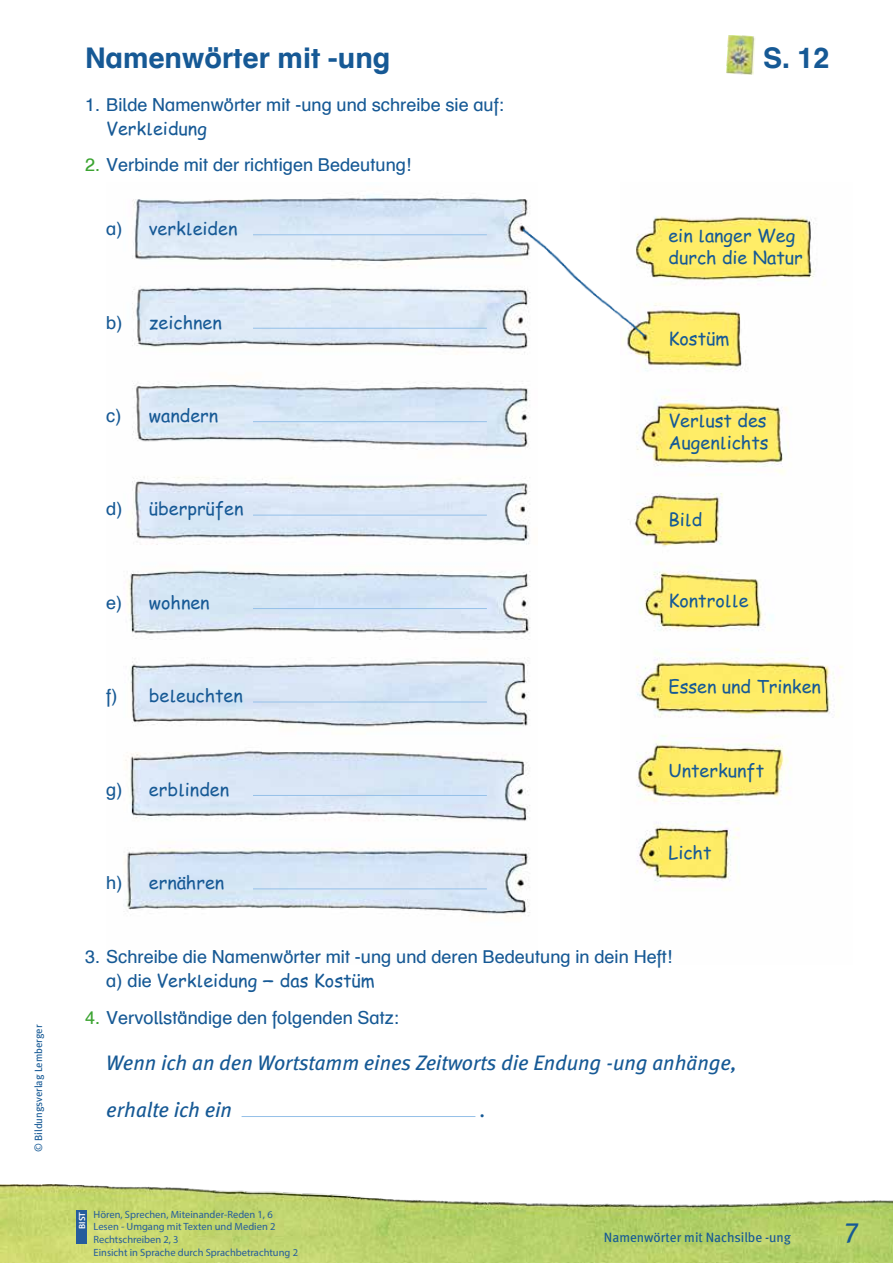
<style>
.page{position:relative;width:893px;height:1263px;background:#fff}
.page>*{position:absolute;margin:0;border:0;box-sizing:border-box;transform-origin:0 0}
.t1{font:28.5px "Schulbuch Nord OE Bold";color:#165995}
.t2{font:28.5px "Meta Book Expert";color:#165995}
.t3{font:italic 21px "Meta";color:#165995}
.t4{font:18px/21.1px "Comic Sans MSOE";color:#165995}
.t5{font:18px "Schulbuch Nord OE Roman";color:#165995}
.t6{font:13.5px "Meta";color:#165995}
.t7{font:10.5px/12.6px "Myriad Pro";color:#255d9c}
.t8{font:10.5px "Meta";letter-spacing:-.005em;color:#165995}
.t9{font:600 9px "Myriad Pro";color:#fff}
.s1{font-family:"Comic Sans BY"}
.s2{color:#3ca432}
.s3{font-family:"Schulbuch Nord OE Roman"}
</style>
<div class="page">
<img style="left:124px;top:195px;width:406px;height:722px">
<img style="left:630px;top:216px;width:213px;height:670px">
<img style="left:515px;top:211px;width:151px;height:145px">
<img style="left:726px;top:35px;width:29px;height:40px">
<img style="left:0;top:1185px;width:893px;height:78px">
<hr style="left:253px;top:234px;width:234px;height:1px;background:#95c0e8">
<hr style="left:253px;top:328px;width:234px;height:1px;background:#95c0e8">
<hr style="left:253px;top:421px;width:234px;height:1px;background:#95c0e8">
<hr style="left:253px;top:515px;width:234px;height:1px;background:#95c0e8">
<hr style="left:253px;top:608px;width:234px;height:1px;background:#95c0e8">
<hr style="left:253px;top:702px;width:234px;height:1px;background:#95c0e8">
<hr style="left:253px;top:795px;width:234px;height:1px;background:#95c0e8">
<hr style="left:253px;top:888px;width:234px;height:1px;background:#95c0e8">
<hr style="left:242px;top:1116px;width:233px;height:1px;background:#95c0e8">
<div style="left:77px;top:1210px;width:10px;height:33px;background:#255d9c"></div>
<p class="t8" style="left:32px;top:1152px;width:129px;rotate:-90deg">© Bildungsverlag Lemberger</p>
<h1 class="t1" style="left:85px;top:40px;width:307px">Namenwörter mit -ung</h1>
<h1 class="t1" style="left:763px;top:40px;width:68px">S. 12</h1>
<p class="t5" style="left:85px;top:93px;width:421px">1. Bilde Namenwörter mit -ung und schreibe sie auf:</p>
<p class="t4" style="left:106px;top:117px;width:102px">Verk<span class="s1">l</span>eidung</p>
<p class="t5" style="left:85px;top:154px;width:328px"><span class="s2">2.</span> Verbinde mit der richtigen Bedeutung!</p>
<p class="t4" style="left:106px;top:217px;width:133px"><span class="s3">a)</span> verk<span class="s1">l</span>eiden</p>
<p class="t4" style="left:106px;top:311px;width:117px"><span class="s3">b)</span> zeichnen</p>
<p class="t4" style="left:106px;top:404px;width:113px"><span class="s3">c)</span> wandern</p>
<p class="t4" style="left:106px;top:498px;width:139px"><span class="s3">d)</span> überprüfen</p>
<p class="t4" style="left:106px;top:591px;width:105px"><span class="s3">e)</span> wohnen</p>
<p class="t4" style="left:106px;top:685px;width:138px"><span class="s3">f)</span> be<span class="s1">l</span>euchten</p>
<p class="t4" style="left:106px;top:778px;width:124px"><span class="s3">g)</span> erb<span class="s1">l</span>inden</p>
<p class="t4" style="left:106px;top:871px;width:119px"><span class="s3">h)</span> ernähren</p>
<p class="t4" style="left:668px;top:225px;width:136px">ein <span class="s1">l</span>anger Weg durch die Natur</p>
<p class="t4" style="left:668px;top:327px;width:63px">Kostüm</p>
<p class="t4" style="left:668px;top:410px;width:102px">Ver<span class="s1">l</span>ust des<br>Augen<span class="s1">l</span>ichts</p>
<p class="t4" style="left:668px;top:509px;width:35px">Bi<span class="s1">l</span>d</p>
<p class="t4" style="left:668px;top:589px;width:82px">Kontro<span class="s1">ll</span>e</p>
<p class="t4" style="left:668px;top:676px;width:154px">Essen und Trinken</p>
<p class="t4" style="left:668px;top:760px;width:97px">Unterkunft</p>
<p class="t4" style="left:668px;top:841px;width:45px">Licht</p>
<p class="t5" style="left:85px;top:945px;width:589px">3. Schreibe die Namenwörter mit -ung und deren Bedeutung in dein Heft!</p>
<p class="t4" style="left:106px;top:969px;width:270px"><span class="s3">a) die</span> Verk<span class="s1">l</span>eidung – das Kostüm</p>
<p class="t5" style="left:85px;top:1006px;width:316px"><span class="s2">4.</span> Vervollständige den folgenden Satz:</p>
<p class="t3" style="left:106px;top:1050px;width:632px">Wenn ich an den Wortstamm eines Zeitworts die Endung -ung anhänge,</p>
<p class="t3" style="left:106px;top:1097px;width:127px">erhalte ich ein</p>
<p class="t3" style="left:480px;top:1097px;width:7px">.</p>
<p class="t9" style="left:76px;top:1229px;width:18px;rotate:-90deg">BIST</p>
<p class="t7" style="left:94px;top:1208px;width:206px">Hören, Sprechen, Miteinander-Reden 1, 6<br>Lesen - Umgang mit Texten und Medien 2<br>Rechtschreiben 2, 3<br>Einsicht in Sprache durch Sprachbetrachtung 2</p>
<p class="t6" style="left:604px;top:1229px;width:189px">Namenwörter mit Nachsilbe -ung</p>
<h1 class="t2" style="left:845px;top:1215px;width:16px">7</h1>
</div>
